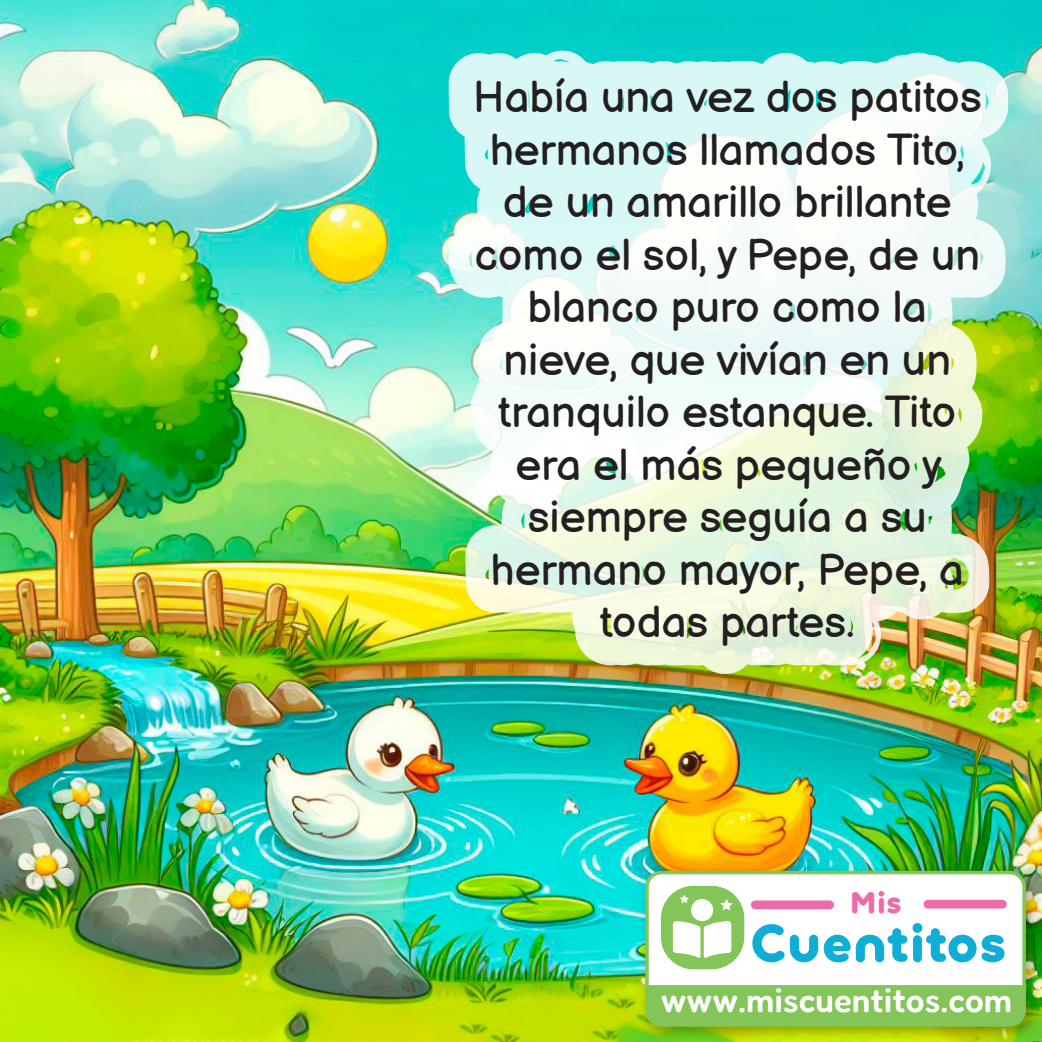
<style>
.page{position:relative;width:1042px;height:1042px;background:#fff}
.page>*{position:absolute;margin:0;border:0;box-sizing:border-box;transform-origin:0 0}
.t1{font:53.02px "Ultima Regular 4";color:#0eaed6}
.t2{font:43.75px/52.5px "Balsamiq Sans";color:#231f20;text-align:center}
.t3{font:500 semi-condensed 33.6px "Fredoka";color:#fff;scale:1.14 1}
.t4{font:30.1px "Ultima Regular 4";color:#ed6ba8}
</style>
<div class="page">
<img style="left:0;top:0;width:1042px;height:1042px">
<svg style="left:445px;top:35px;width:576px;height:648px"></svg>
<img style="left:635px;top:861px;width:407px;height:181px">
<div style="left:647px;top:872px;width:377px;height:153px;background:#fff;border-radius:15px"></div>
<div style="left:645px;top:871px;width:381px;height:156px;border:4px solid #83c558;border-radius:15px"></div>
<div style="left:928px;top:900px;width:74px;height:8px;background:#ed6ba8"></div>
<div style="left:755px;top:900px;width:74px;height:9px;background:#ed6ba8"></div>
<div style="left:661px;top:886px;width:83px;height:83px;background:#83c558;border-radius:32px"></div>
<svg style="left:673px;top:894px;width:59px;height:64px"></svg>
<div style="left:647px;top:985px;width:377px;height:40px;background:#83c558"></div>
<p class="t2" style="left:473px;top:69px;width:510px">Había una vez dos patitos hermanos llamados Tito, de un amarillo brillante como el sol, y Pepe, de un blanco puro como la nieve, que vivían en un tranquilo estanque. Tito era el más pequeño y siempre seguía a su hermano mayor, Pepe, a todas partes.</p>
<p class="t4" style="left:850px;top:883px;width:53px">Mis</p>
<p class="t1" style="left:750px;top:909px;width:258px">Cuentitos</p>
<p class="t3" style="left:661px;top:980px;width:310px">www.miscuentitos.com</p>
</div>
